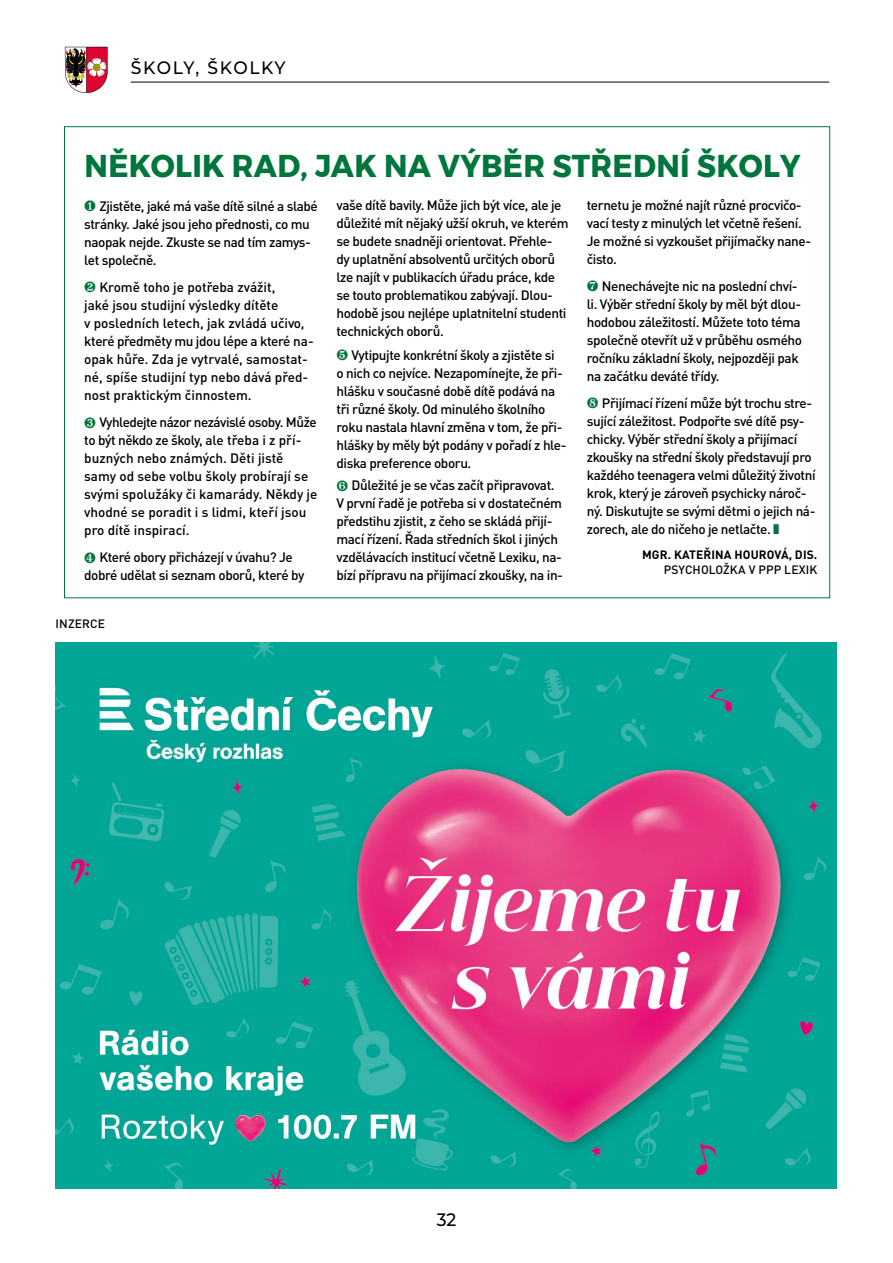
<style>
.page{position:relative;width:893px;height:1263px;background:#fff}
.page>*{position:absolute;margin:0;border:0;box-sizing:border-box;transform-origin:0 0}
.t1{font:700 31.5px "Montserrat";letter-spacing:.01em;color:#00763c;scale:.95 1}
.t2{font:500 18px "Montserrat";letter-spacing:.085em;color:#000;scale:.95 1}
.t3{font:500 13.5px/18px "DIN Pro";letter-spacing:-.03em;color:#000}
.t4{font:500 13.5px/18px "DIN Pro";color:#000}
.t5{font:500 12px "DIN Pro";letter-spacing:.01em;color:#000}
.t6{font:700 12px "DIN Pro";letter-spacing:.01em;color:#000}
.s1{color:#00763c}
</style>
<div class="page">
<hr style="left:131px;top:82px;width:698px;height:1px;background:#000">
<svg style="left:65px;top:47px;width:43px;height:46px"></svg>
<hr style="left:86px;top:47px;width:1px;height:46px;background:#000">
<img style="left:55px;top:643px;width:781px;height:545px">
<h2 class="t2" style="left:131px;top:55px;width:164px">ŠKOLY, ŠKOLKY</h2>
<h1 class="t1" style="left:85px;top:141px;width:755px">NĚKOLIK RAD, JAK NA VÝBĚR STŘEDNÍ ŠKOLY</h1>
<p class="t3" style="left:336px;top:194px;width:234px">vaše dítě bavily. Může jich být více, ale je důležité mít nějaký užší okruh, ve kterém se budete snadněji orientovat. Přehle&shy;dy uplatnění absolventů určitých oborů lze najít v publikacích úřadu práce, kde se touto problematikou zabývají. Dlou&shy;hodobě jsou nejlépe uplatnitelní studenti technických oborů.</p>
<p class="t3" style="left:336px;top:344px;width:232px"><span class="s1">❺</span> Vytipujte konkrétní školy a zjistěte si<br>o nich co nejvíce. Nezapomínejte, že při&shy;hlášku v současné době dítě podává na tři různé školy. Od minulého školního roku nastala hlavní změna v tom, že při&shy;hlášky by měly být podány v pořadí z hle&shy;diska preference oboru.</p>
<p class="t3" style="left:336px;top:475px;width:228px"><span class="s1">❻</span> Důležité je se včas začít připravovat.<br>V první řadě je potřeba si v dostatečném předstihu zjistit, z čeho se skládá přijí&shy;mací řízení. Řada středních škol i jiných vzdělávacích institucí včetně Lexiku, na&shy;bízí přípravu na přijímací zkoušky, na in-</p>
<p class="t3" style="left:587px;top:194px;width:226px">ternetu je možné najít různé procvičo&shy;vací testy z minulých let včetně řešení.<br>Je možné si vyzkoušet přijímačky nane&shy;čisto.</p>
<p class="t3" style="left:587px;top:275px;width:217px"><span class="s1">❼</span> Nenechávejte nic na poslední chví&shy;li. Výběr střední školy by měl být dlou&shy;hodobou záležitostí. Můžete toto téma společně otevřít už v průběhu osmého ročníku základní školy, nejpozději pak na začátku deváté třídy.</p>
<p class="t3" style="left:587px;top:392px;width:230px"><span class="s1">❽</span> Přijímací řízení může být trochu stre&shy;sující záležitost. Podpořte své dítě psy&shy;chicky. Výběr střední školy a přijímací zkoušky na střední školy představují pro každého teenagera velmi důležitý životní krok, který je zároveň psychicky nároč&shy;ný. Diskutujte se svými dětmi o jejich ná&shy;zorech, ale do ničeho je netlačte. <span class="s1">❚</span></p>
<p class="t3" style="left:84px;top:195px;width:235px"><span class="s1">❶</span> Zjistěte, jaké má vaše dítě silné a slabé stránky. Jaké jsou jeho přednosti, co mu naopak nejde. Zkuste se nad tím zamys&shy;let společně.</p>
<p class="t4" style="left:84px;top:276px;width:231px"><span class="s1">❷</span> Kromě toho je potřeba zvážit,<br>jaké jsou studijní výsledky dítěte<br>v posledních letech, jak zvládá učivo, které předměty mu jdou lépe a které na&shy;opak hůře. Zda je vytrvalé, samostat&shy;né, spíše studijní typ nebo dává před&shy;nost praktickým činnostem.</p>
<p class="t4" style="left:84px;top:411px;width:235px"><span class="s1">❸</span> Vyhledejte názor nezávislé osoby. Může to být někdo ze školy, ale třeba i z pří&shy;buzných nebo známých. Děti jistě samy od sebe volbu školy probírají se svými spolužáky či kamarády. Někdy je vhodné se poradit i s lidmi, kteří jsou pro dítě inspirací.</p>
<p class="t3" style="left:84px;top:546px;width:222px"><span class="s1">❹</span> Které obory přicházejí v úvahu? Je dobré udělat si seznam oborů, které by</p>
<p class="t6" style="left:642px;top:544px;width:177px">MGR. KATEŘINA HOUROVÁ, DIS.</p>
<p class="t5" style="left:664px;top:559px;width:155px">PSYCHOLOŽKA V PPP LEXIK</p>
<p class="t5" style="left:56px;top:614px;width:51px">INZERCE</p>
<h2 class="t2" style="left:437px;top:1208px;width:22px">32</h2>
</div>
